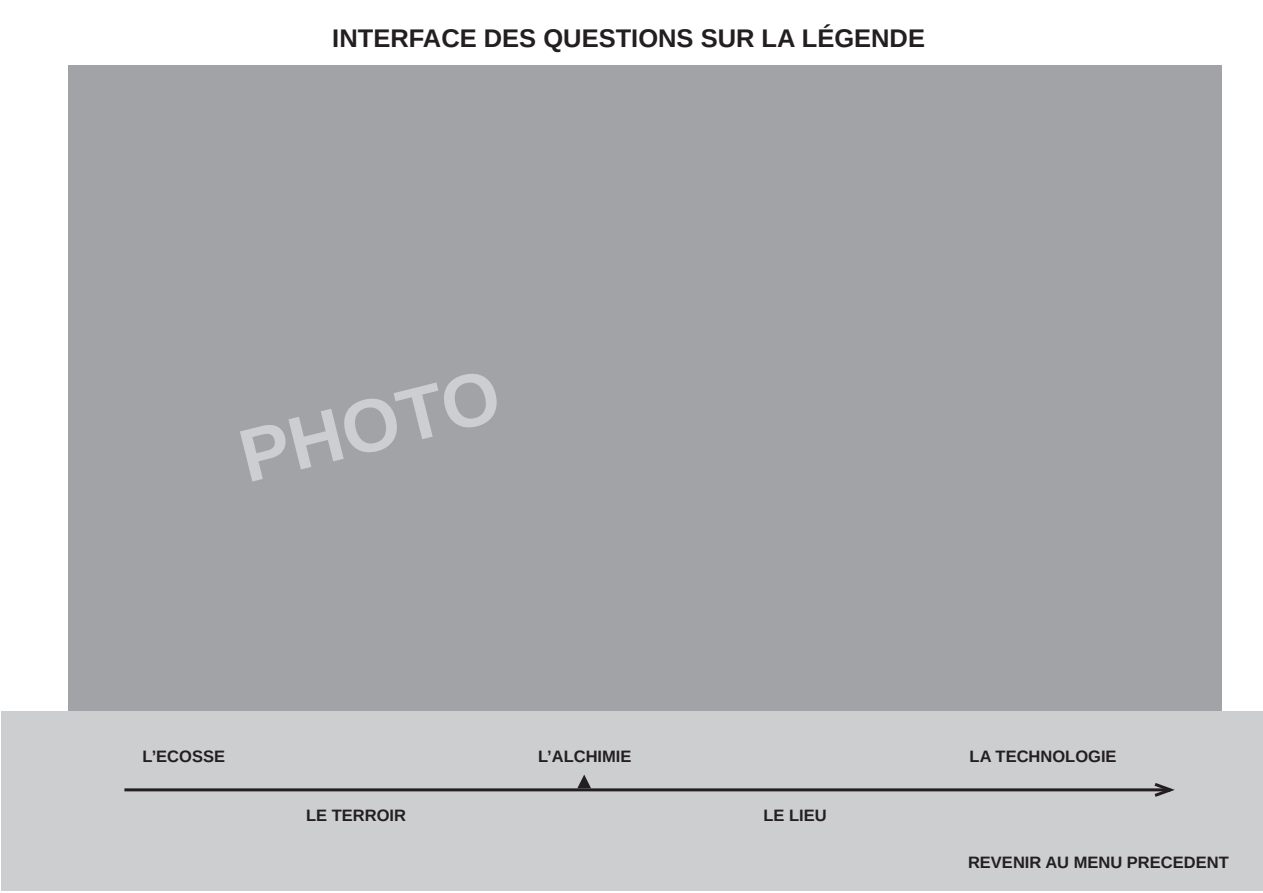
<style>
.page{position:relative;width:1263px;height:893px;background:#fff}
.page>*{position:absolute;margin:0;border:0;box-sizing:border-box;transform-origin:0 0}
.t1{font:700 75px "Arimo";color:#cdced0}
.t2{font:700 25.5px "Arimo";color:#231f20}
.t3{font:700 16.5px "Arimo";color:#231f20}
</style>
<div class="page">
<div style="left:68px;top:66px;width:1153px;height:772px;background:#a1a3a6"></div>
<div style="left:1px;top:711px;width:1261px;height:180px;background:#cdced0"></div>
<hr style="left:124px;top:788px;width:1046px;height:3px;background:#231f20">
<svg style="left:1151px;top:783px;width:24px;height:14px"></svg>
<svg style="left:577px;top:774px;width:14px;height:14px"></svg>
<h2 class="t2" style="left:332px;top:20px;width:594px">INTERFACE DES QUESTIONS SUR LA LÉGENDE</h2>
<h1 class="t1" style="left:229px;top:408px;width:267px;rotate:-14deg">PHOTO</h1>
<p class="t3" style="left:142px;top:745px;width:84px">L’ECOSSE</p>
<p class="t3" style="left:538px;top:745px;width:95px">L’ALCHIMIE</p>
<p class="t3" style="left:969px;top:745px;width:148px">LA TECHNOLOGIE</p>
<p class="t3" style="left:306px;top:804px;width:101px">LE TERROIR</p>
<p class="t3" style="left:763px;top:804px;width:65px">LE LIEU</p>
<p class="t3" style="left:968px;top:851px;width:262px">REVENIR AU MENU PRECEDENT</p>
</div>
